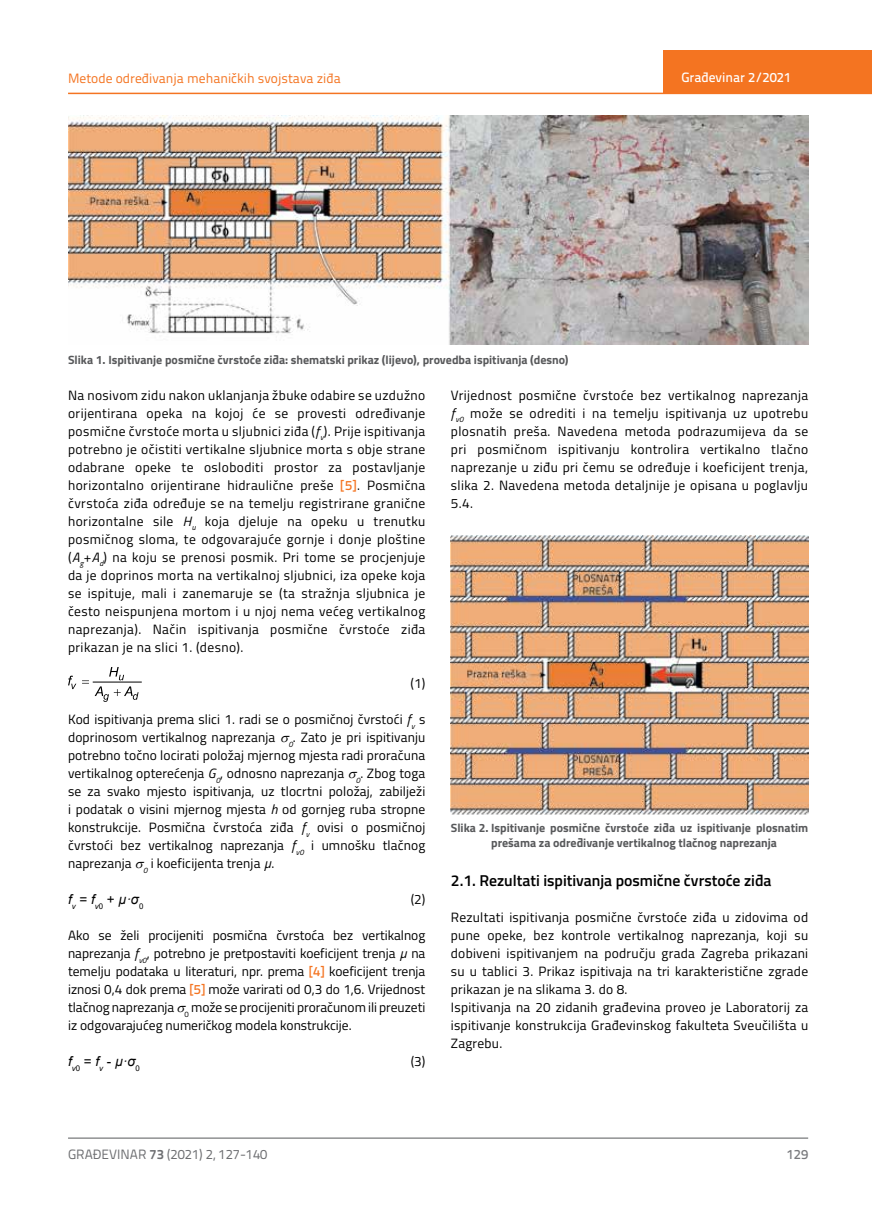
<style>
.page{position:relative;width:872px;height:1212px;background:#fff}
.page>*{position:absolute;margin:0;border:0;box-sizing:border-box;transform-origin:0 0}
.t1{font:600 15.75px "Titillium";color:#000}
.t2{font:13.5px/18px "Titillium";letter-spacing:.02em;color:#000;text-align:justify}
.t3{font:13.5px "Titillium Text 22 L";color:#f47421}
.t4{font:13.5px "Titillium Text 22 L";color:#6d6e71}
.t5{font:italic 13.5px "Arial";color:#000}
.t6{font:500 13.5px "Titillium Text 22 L";color:#fff}
.t7{font:500 13.5px "Titillium Text 22 L";color:#797a7d}
.t8{font:700 12px/15px "Titillium";color:#58595b}
.s1{font-style:italic}
.s2{font-family:"Titillium Text 22 L";font-weight:500;color:#f47421}
.s3{font-style:normal}
.s4{font-weight:700}
</style>
<div class="page">
<hr style="left:68px;top:93px;width:804px;height:1px;background:#f47421">
<div style="left:663px;top:50px;width:209px;height:44px;background:#f47421"></div>
<hr style="left:68px;top:1138px;width:740px;height:1px;background:#58595b">
<hr style="left:93px;top:682px;width:48px;height:1px;background:#000101">
<svg style="left:82px;top:680px;width:7px;height:4px"></svg>
<svg style="left:109px;top:667px;width:15px;height:13px"></svg>
<svg style="left:68px;top:676px;width:8px;height:13px"></svg>
<svg style="left:95px;top:686px;width:44px;height:16px"></svg>
<img style="left:68px;top:116px;width:740px;height:229px">
<img style="left:451px;top:536px;width:357px;height:278px">
<p class="t3" style="left:68px;top:68px;width:274px">Metode određivanja mehaničkih svojstava ziđa</p>
<p class="t8" style="left:68px;top:351px;width:502px">Slika 1. Ispitivanje posmične čvrstoće ziđa: shematski prikaz (lijevo), provedba ispitivanja (desno)</p>
<p class="t6" style="left:681px;top:67px;width:111px">Građevinar 2/2021</p>
<p class="t2" style="left:68px;top:385px;width:359px">Na nosivom zidu nakon uklanjanja žbuke odabire se uzdužno orijentirana opeka na kojoj će se provesti određivanje posmične čvrstoće morta u sljubnici ziđa (<span class="s1">f</span><sub>v</sub>). Prije ispitivanja potrebno je očistiti vertikalne sljubnice morta s obje strane odabrane opeke te osloboditi prostor za postavljanje horizontalno orijentirane hidraulične preše <span class="s2">[5]</span>. Posmična čvrstoća ziđa određuje se na temelju registrirane granične horizontalne sile <span class="s1">H</span><sub>u</sub> koja djeluje na opeku u trenutku posmičnog sloma, te odgovarajuće gornje i donje ploštine (<span class="s1">A</span><sub>g</sub>+<span class="s1">A</span><sub>d</sub>) na koju se prenosi posmik. Pri tome se procjenjuje da je doprinos morta na vertikalnoj sljubnici, iza opeke koja se ispituje, mali i zanemaruje se (ta stražnja sljubnica je često neispunjena mortom i u njoj nema većeg vertikalnog naprezanja). Način ispitivanja posmične čvrstoće ziđa prikazan je na slici 1. (desno).</p>
<p class="t2" style="left:411px;top:674px;width:16px">(1)</p>
<p class="t2" style="left:68px;top:710px;width:359px">Kod ispitivanja prema slici 1. radi se o posmičnoj čvrstoći <span class="s1">f</span><sub>v</sub> s doprinosom vertikalnog naprezanja <sub>0</sub>. Zato je pri ispitivanju potrebno točno locirati položaj mjernog mjesta radi proračuna vertikalnog opterećenja <span class="s1">G</span><sub>0</sub>, odnosno naprezanja <sub>0</sub>. Zbog toga se za svako mjesto ispitivanja, uz tlocrtni položaj, zabilježi i podatak o visini mjernog mjesta <span class="s1">h</span> od gornjeg ruba stropne konstrukcije. Posmična čvrstoća ziđa <span class="s1">f</span><sub>v</sub> ovisi o posmičnoj čvrstoći bez vertikalnog naprezanja <span class="s1">f</span><sub>v0</sub> i umnošku tlačnog naprezanja <sub>0</sub> i koeficijenta trenja <span class="s1">μ</span>.</p>
<p class="t5" style="left:68px;top:891px;width:77px">f<sub>v</sub> <span class="s3">=</span> f<sub>v</sub><sub>0</sub> <span class="s3">+</span> µ·σ<sub>0</sub></p>
<p class="t2" style="left:411px;top:890px;width:16px">(2)</p>
<p class="t2" style="left:68px;top:926px;width:359px">Ako se želi procijeniti posmična čvrstoća bez vertikalnog naprezanja <span class="s1">f</span><sub>v0</sub>, potrebno je pretpostaviti koeficijent trenja <span class="s1">μ</span> na temelju podataka u literaturi, npr. prema <span class="s2">[4]</span> koeficijent trenja iznosi 0,4 dok prema <span class="s2">[5]</span> može varirati od 0,3 do 1,6. Vrijednost tlačnog naprezanja <sub>0</sub> može se procijeniti proračunom ili preuzeti iz odgovarajućeg numeričkog modela konstrukcije.</p>
<p class="t5" style="left:68px;top:1053px;width:73px">f<sub>v</sub><sub>0</sub> <span class="s3">=</span> f<sub>v</sub> <span class="s3">-</span> µ·σ<sub>0</sub></p>
<p class="t2" style="left:411px;top:1052px;width:16px">(3)</p>
<p class="t2" style="left:451px;top:385px;width:359px">Vrijednost posmične čvrstoće bez vertikalnog naprezanja <span class="s1">f</span><sub>v0</sub> može se odrediti i na temelju ispitivanja uz upotrebu plosnatih preša. Navedena metoda podrazumijeva da se pri posmičnom ispitivanju kontrolira vertikalno tlačno naprezanje u ziđu pri čemu se određuje i koeficijent trenja, slika 2. Navedena metoda detaljnije je opisana u poglavlju 5.4.</p>
<p class="t8" style="left:491px;top:820px;width:318px;text-indent:-40px">Slika 2. Ispitivanje posmične čvrstoće ziđa uz ispitivanje plosnatim prešama za određivanje vertikalnog tlačnog naprezanja</p>
<p class="t1" style="left:451px;top:869px;width:322px">2.1. Rezultati ispitivanja posmične čvrstoće ziđa</p>
<p class="t2" style="left:451px;top:908px;width:359px;text-align:left">Rezultati ispitivanja posmične čvrstoće ziđa u zidovima od pune opeke, bez kontrole vertikalnog naprezanja, koji su dobiveni ispitivanjem na području grada Zagreba prikazani su u tablici 3. Prikaz ispitivaja na tri karakteristične zgrade prikazan je na slikama 3. do 8.<br>Ispitivanja na 20 zidanih građevina proveo je Laboratorij za ispitivanje konstrukcija Građevinskog fakulteta Sveučilišta u Zagrebu.</p>
<p class="t4" style="left:68px;top:1144px;width:201px">GRAĐEVINAR <span class="s4">73</span> (2021) 2, 127-140</p>
<p class="t7" style="left:786px;top:1144px;width:23px">129</p>
</div>
